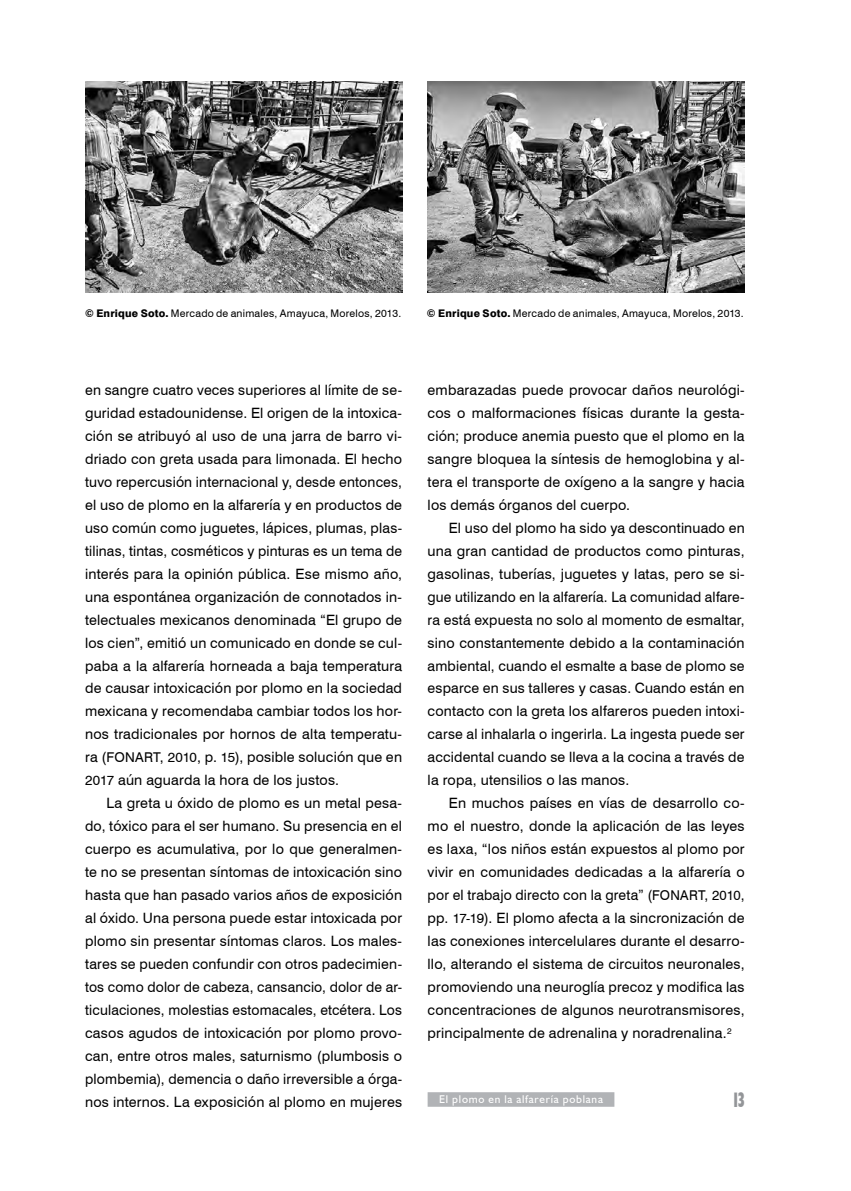
<style>
.page{position:relative;width:851px;height:1191px;background:#fff}
.page>*{position:absolute;margin:0;border:0;box-sizing:border-box;transform-origin:0 0}
.t1{font:700 condensed 21px "Humanist 521 BT Xtra";color:#939598;scale:.75 1}
.t2{font:14.25px "Swiss 721 BT";letter-spacing:.015em;color:#000}
.t3{font:11.25px "Humanist 521 BT";letter-spacing:.07em;color:#fff}
.t4{font:10.5px "Swiss 721 BT";letter-spacing:.02em;color:#000}
.s1{font-weight:800}
.s2{font-size:13.5px}
</style>
<div class="page">
<div style="left:427px;top:1092px;width:187px;height:14px;background:#b1b3b6"></div>
<img style="left:85px;top:82px;width:317px;height:210px">
<img style="left:427px;top:82px;width:317px;height:210px">
<p class="t4" style="left:85px;top:306px;width:317px"><span class="s1">© Enrique Soto.</span> Mercado de animales, Amayuca, Morelos, 2013.</p>
<p class="t4" style="left:426px;top:306px;width:318px"><span class="s1">© Enrique Soto.</span> Mercado de animales, Amayuca, Morelos, 2013.</p>
<p class="t2" style="left:85px;top:380px;width:318px">en sangre cuatro veces superiores al límite de se-</p>
<p class="t2" style="left:85px;top:403px;width:318px">guridad estadounidense. El origen de la intoxica-</p>
<p class="t2" style="left:85px;top:426px;width:318px">ción se atribuyó al uso de una jarra de barro vi-</p>
<p class="t2" style="left:85px;top:449px;width:318px">driado con greta usada para limonada. El hecho</p>
<p class="t2" style="left:85px;top:472px;width:318px">tuvo repercusión internacional y, desde entonces,</p>
<p class="t2" style="left:85px;top:495px;width:318px">el uso de plomo en la alfarería y en productos de</p>
<p class="t2" style="left:85px;top:518px;width:318px">uso común como juguetes, lápices, plumas, plas-</p>
<p class="t2" style="left:85px;top:541px;width:318px">tilinas, tintas, cosméticos y pinturas es un tema de</p>
<p class="t2" style="left:85px;top:564px;width:318px">interés para la opinión pública. Ese mismo año,</p>
<p class="t2" style="left:85px;top:587px;width:318px">una espontánea organización de connotados in-</p>
<p class="t2" style="left:85px;top:610px;width:318px">telectuales mexicanos denominada “El grupo de</p>
<p class="t2" style="left:85px;top:632px;width:318px">los cien”, emitió un comunicado en donde se cul-</p>
<p class="t2" style="left:85px;top:655px;width:318px">paba a la alfarería horneada a baja temperatura</p>
<p class="t2" style="left:85px;top:678px;width:318px">de causar intoxicación por plomo en la sociedad</p>
<p class="t2" style="left:85px;top:701px;width:318px">mexicana y recomendaba cambiar todos los hor-</p>
<p class="t2" style="left:85px;top:724px;width:318px">nos tradicionales por hornos de alta temperatu-</p>
<p class="t2" style="left:85px;top:747px;width:318px">ra (<span class="s2">FONART</span>, <span class="s2">2010</span>, p. <span class="s2">15</span>), posible solución que en</p>
<p class="t2" style="left:85px;top:770px;width:255px"><span class="s2">2017</span> aún aguarda la hora de los justos.</p>
<p class="t2" style="left:106px;top:793px;width:297px">La greta u óxido de plomo es un metal pesa-</p>
<p class="t2" style="left:85px;top:816px;width:318px">do, tóxico para el ser humano. Su presencia en el</p>
<p class="t2" style="left:85px;top:839px;width:318px">cuerpo es acumulativa, por lo que generalmen-</p>
<p class="t2" style="left:85px;top:862px;width:318px">te no se presentan síntomas de intoxicación sino</p>
<p class="t2" style="left:85px;top:885px;width:318px">hasta que han pasado varios años de exposición</p>
<p class="t2" style="left:85px;top:908px;width:318px">al óxido. Una persona puede estar intoxicada por</p>
<p class="t2" style="left:85px;top:931px;width:318px">plomo sin presentar síntomas claros. Los males-</p>
<p class="t2" style="left:85px;top:954px;width:318px">tares se pueden confundir con otros padecimien-</p>
<p class="t2" style="left:85px;top:977px;width:318px">tos como dolor de cabeza, cansancio, dolor de ar-</p>
<p class="t2" style="left:85px;top:1000px;width:318px">ticulaciones, molestias estomacales, etcétera. Los</p>
<p class="t2" style="left:85px;top:1023px;width:318px">casos agudos de intoxicación por plomo provo-</p>
<p class="t2" style="left:85px;top:1046px;width:318px">can, entre otros males, saturnismo (plumbosis o</p>
<p class="t2" style="left:85px;top:1068px;width:318px">plombemia), demencia o daño irreversible a órga-</p>
<p class="t2" style="left:85px;top:1091px;width:318px">nos internos. La exposición al plomo en mujeres</p>
<p class="t3" style="left:439px;top:1092px;width:165px">El plomo en la alfarería poblana</p>
<p class="t2" style="left:427px;top:380px;width:318px">embarazadas puede provocar daños neurológi-</p>
<p class="t2" style="left:427px;top:403px;width:318px">cos o malformaciones físicas durante la gesta-</p>
<p class="t2" style="left:427px;top:426px;width:318px">ción; produce anemia puesto que el plomo en la</p>
<p class="t2" style="left:427px;top:449px;width:318px">sangre bloquea la síntesis de hemoglobina y al-</p>
<p class="t2" style="left:427px;top:472px;width:318px">tera el transporte de oxígeno a la sangre y hacia</p>
<p class="t2" style="left:427px;top:495px;width:204px">los demás órganos del cuerpo.</p>
<p class="t2" style="left:449px;top:518px;width:297px">El uso del plomo ha sido ya descontinuado en</p>
<p class="t2" style="left:427px;top:541px;width:318px">una gran cantidad de productos como pinturas,</p>
<p class="t2" style="left:427px;top:564px;width:318px">gasolinas, tuberías, juguetes y latas, pero se si-</p>
<p class="t2" style="left:427px;top:587px;width:318px">gue utilizando en la alfarería. La comunidad alfare-</p>
<p class="t2" style="left:427px;top:609px;width:318px">ra está expuesta no solo al momento de esmaltar,</p>
<p class="t2" style="left:427px;top:632px;width:318px">sino constantemente debido a la contaminación</p>
<p class="t2" style="left:427px;top:655px;width:318px">ambiental, cuando el esmalte a base de plomo se</p>
<p class="t2" style="left:427px;top:678px;width:318px">esparce en sus talleres y casas. Cuando están en</p>
<p class="t2" style="left:427px;top:701px;width:318px">contacto con la greta los alfareros pueden intoxi-</p>
<p class="t2" style="left:427px;top:724px;width:318px">carse al inhalarla o ingerirla. La ingesta puede ser</p>
<p class="t2" style="left:427px;top:747px;width:318px">accidental cuando se lleva a la cocina a través de</p>
<p class="t2" style="left:427px;top:770px;width:203px">la ropa, utensilios o las manos.</p>
<p class="t2" style="left:449px;top:793px;width:297px">En muchos países en vías de desarrollo co-</p>
<p class="t2" style="left:427px;top:816px;width:318px">mo el nuestro, donde la aplicación de las leyes</p>
<p class="t2" style="left:427px;top:839px;width:318px">es laxa, “los niños están expuestos al plomo por</p>
<p class="t2" style="left:427px;top:862px;width:318px">vivir en comunidades dedicadas a la alfarería o</p>
<p class="t2" style="left:427px;top:885px;width:318px">por el trabajo directo con la greta” (<span class="s2">FONART</span>, <span class="s2">2010</span>,</p>
<p class="t2" style="left:427px;top:908px;width:318px">pp. <span class="s2">17-19</span>). El plomo afecta a la sincronización de</p>
<p class="t2" style="left:427px;top:931px;width:318px">las conexiones intercelulares durante el desarro-</p>
<p class="t2" style="left:427px;top:954px;width:318px">llo, alterando el sistema de circuitos neuronales,</p>
<p class="t2" style="left:427px;top:977px;width:318px">promoviendo una neuroglía precoz y modifica las</p>
<p class="t2" style="left:427px;top:1000px;width:318px">concentraciones de algunos neurotransmisores,</p>
<p class="t2" style="left:427px;top:1023px;width:305px">principalmente de adrenalina y noradrenalina.<sup>2</sup></p>
<p class="t1" style="left:733px;top:1086px;width:16px">13</p>
</div>
